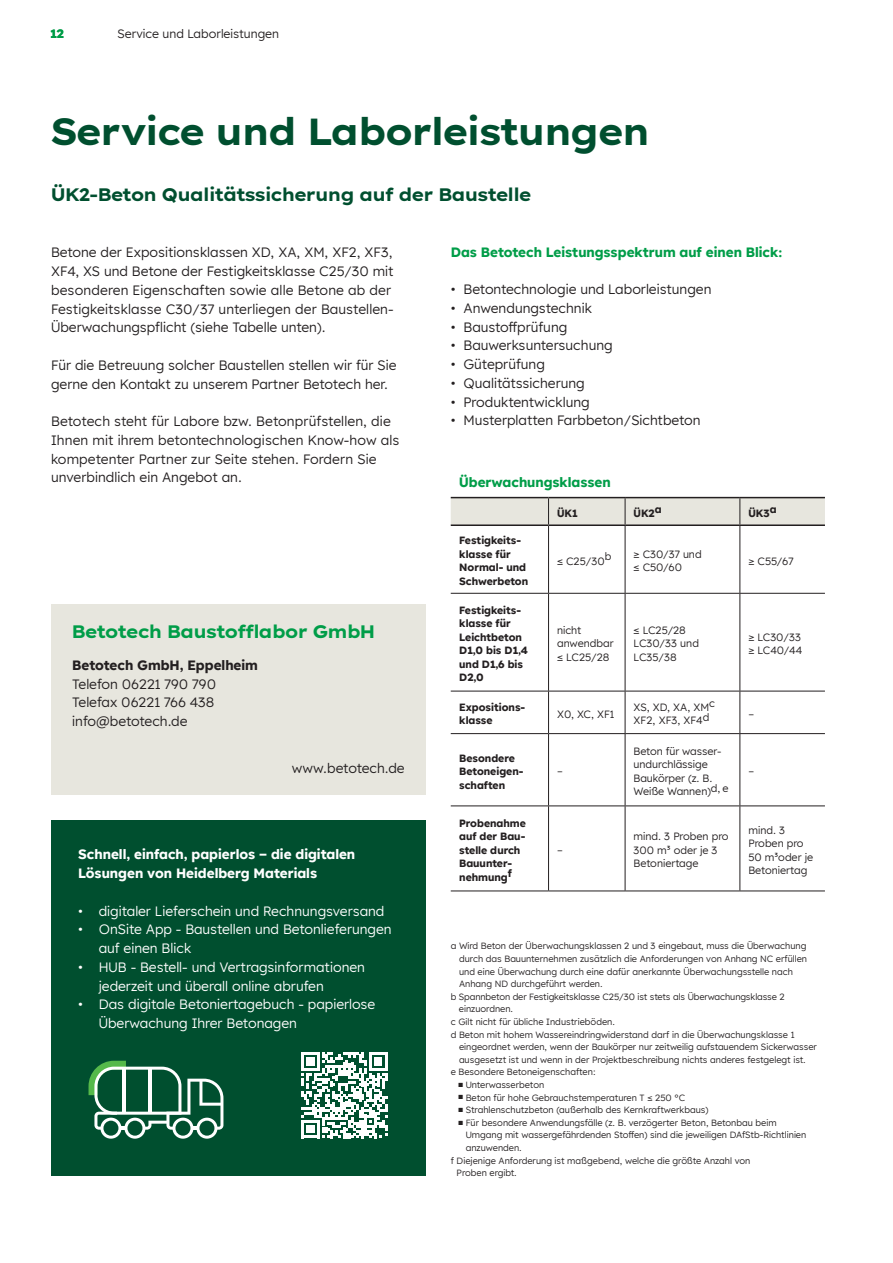
<style>
.page{position:relative;width:893px;height:1263px;background:#fff}
.page>*{position:absolute;margin:0;border:0;box-sizing:border-box;transform-origin:0 0}
.t1{font:700 37.5px "Lexend Exa HM";color:#004f2f}
.t2{font:700 18px "Lexend Exa HM";color:#004f2f}
.t3{font:700 18px "Lexend Exa HM";color:#009d48}
.t4{font:13.5px/18.8px "Lexend HM";color:#231f20}
.t5{font:13.5px/18.8px "Lexend HM";color:#fff}
.t6{font:700 13.5px/18.8px "Lexend HM";color:#fff}
.t7{font:700 13.5px "Lexend HM";color:#009d48}
.t8{font:700 13.5px "Lexend HM";color:#231f20}
.t9{font:12px "Lexend HM";color:#231f20}
.t10{font:700 12px "Lexend HM";color:#009d48}
.t11{font:10.5px/13.5px "Lexend HM";color:#231f20}
.t12{font:700 10.5px/13.5px "Lexend HM";color:#231f20}
.t13{font:9px "Lexend HM";color:#231f20}
</style>
<div class="page">
<div style="left:51px;top:1049px;width:374px;height:127px;background:#004f2f"></div>
<svg style="left:451px;top:526px;width:174px;height:364px"></svg>
<hr style="left:548px;top:526px;width:1px;height:67px;background:#231f20">
<hr style="left:451px;top:593px;width:98px;height:1px;background:#231f20">
<hr style="left:548px;top:594px;width:1px;height:97px;background:#231f20">
<hr style="left:451px;top:691px;width:98px;height:1px;background:#231f20">
<hr style="left:548px;top:691px;width:1px;height:42px;background:#231f20">
<hr style="left:451px;top:733px;width:98px;height:1px;background:#231f20">
<hr style="left:548px;top:734px;width:1px;height:71px;background:#231f20">
<hr style="left:451px;top:805px;width:98px;height:1px;background:#231f20">
<hr style="left:548px;top:806px;width:1px;height:84px;background:#231f20">
<hr style="left:451px;top:890px;width:98px;height:1px;background:#231f20">
<hr style="left:625px;top:526px;width:1px;height:67px;background:#231f20">
<hr style="left:739px;top:526px;width:1px;height:67px;background:#231f20">
<hr style="left:625px;top:593px;width:115px;height:1px;background:#231f20">
<hr style="left:625px;top:594px;width:1px;height:97px;background:#231f20">
<hr style="left:740px;top:593px;width:85px;height:1px;background:#231f20">
<hr style="left:739px;top:594px;width:1px;height:97px;background:#231f20">
<hr style="left:625px;top:691px;width:115px;height:1px;background:#231f20">
<hr style="left:625px;top:691px;width:1px;height:42px;background:#231f20">
<hr style="left:740px;top:691px;width:85px;height:1px;background:#231f20">
<hr style="left:739px;top:691px;width:1px;height:42px;background:#231f20">
<hr style="left:625px;top:733px;width:115px;height:1px;background:#231f20">
<hr style="left:625px;top:734px;width:1px;height:71px;background:#231f20">
<hr style="left:740px;top:733px;width:85px;height:1px;background:#231f20">
<hr style="left:739px;top:734px;width:1px;height:71px;background:#231f20">
<hr style="left:625px;top:805px;width:115px;height:1px;background:#231f20">
<hr style="left:625px;top:806px;width:1px;height:84px;background:#231f20">
<hr style="left:740px;top:805px;width:85px;height:1px;background:#231f20">
<hr style="left:739px;top:806px;width:1px;height:84px;background:#231f20">
<hr style="left:625px;top:890px;width:115px;height:1px;background:#231f20">
<hr style="left:740px;top:890px;width:85px;height:1px;background:#231f20">
<hr style="left:549px;top:593px;width:76px;height:1px;background:#231f20">
<hr style="left:549px;top:691px;width:76px;height:1px;background:#231f20">
<hr style="left:549px;top:733px;width:76px;height:1px;background:#231f20">
<hr style="left:549px;top:805px;width:76px;height:1px;background:#231f20">
<hr style="left:549px;top:890px;width:76px;height:1px;background:#231f20">
<hr style="left:451px;top:524px;width:98px;height:2px;background:#231f20">
<hr style="left:549px;top:524px;width:76px;height:2px;background:#231f20">
<hr style="left:625px;top:524px;width:115px;height:2px;background:#231f20">
<hr style="left:740px;top:524px;width:85px;height:2px;background:#231f20">
<svg style="left:451px;top:498px;width:374px;height:27px;background:#dfded6"></svg>
<hr style="left:451px;top:497px;width:98px;height:1px;background:#231f20">
<hr style="left:549px;top:497px;width:76px;height:1px;background:#231f20">
<hr style="left:625px;top:497px;width:115px;height:1px;background:#231f20">
<hr style="left:740px;top:497px;width:85px;height:1px;background:#231f20">
<div style="left:51px;top:820px;width:374px;height:238px;background:#004f2f"></div>
<div style="left:51px;top:604px;width:374px;height:190px;background:#e7e6de"></div>
<svg style="left:301px;top:1052px;width:86px;height:86px"></svg>
<svg style="left:89px;top:1061px;width:134px;height:78px"></svg>
<hr style="left:123px;top:1068px;width:3px;height:45px;background:#fff">
<hr style="left:148px;top:1068px;width:3px;height:45px;background:#fff">
<h3 class="t10" style="left:51px;top:24px;width:15px">12</h3>
<h3 class="t9" style="left:118px;top:25px;width:163px">Service und Laborleistungen</h3>
<h1 class="t1" style="left:51px;top:102px;width:600px">Service und Laborleistungen</h1>
<h2 class="t2" style="left:51px;top:180px;width:481px">ÜK2-Beton Qualitätssicherung auf der Baustelle</h2>
<p class="t4" style="left:51px;top:242px;width:344px">Betone der Expositionsklassen XD, XA, XM, XF2, XF3, XF4, XS und Betone der Festigkeitsklasse C25/30 mit besonderen Eigenschaften sowie alle Betone ab der Festigkeitsklasse C30/37 unterliegen der Baustellen-Überwachungspflicht (siehe Tabelle unten).</p>
<h3 class="t4" style="left:51px;top:355px;width:347px">Für die Betreuung solcher Baustellen stellen wir für Sie gerne den Kontakt zu unserem Partner Betotech her.</h3>
<h3 class="t4" style="left:51px;top:411px;width:350px">Betotech steht für Labore bzw. Betonprüfstellen, die Ihnen mit ihrem betontechnologischen Know-how als kompetenter Partner zur Seite stehen. Fordern Sie unverbindlich ein Angebot an.</h3>
<h2 class="t3" style="left:72px;top:617px;width:304px">Betotech Baustofflabor GmbH</h2>
<h3 class="t8" style="left:72px;top:654px;width:187px">Betotech GmbH, Eppelheim</h3>
<h3 class="t4" style="left:72px;top:674px;width:145px">Telefon 06221 790 790<br>Telefax 06221 766 438 info@betotech.de</h3>
<h3 class="t4" style="left:292px;top:758px;width:114px">www.betotech.de</h3>
<h3 class="t6" style="left:78px;top:844px;width:278px">Schnell, einfach, papierlos – die digitalen<br>Lösungen von Heidelberg Materials</h3>
<h3 class="t5" style="left:78px;top:901px;width:308px">• digitaler Lieferschein und Rechnungsversand</h3>
<h3 class="t5" style="left:99px;top:919px;width:294px;text-indent:-20px">• OnSite App - Baustellen und Betonlieferungen auf einen Blick</h3>
<h3 class="t5" style="left:99px;top:957px;width:268px;text-indent:-20px">• HUB - Bestell- und Vertragsinformationen jederzeit und überall online abrufen</h3>
<h3 class="t5" style="left:99px;top:994px;width:278px;text-indent:-20px">• Das digitale Betoniertagebuch - papierlose<br>Überwachung Ihrer Betonagen</h3>
<h3 class="t7" style="left:451px;top:241px;width:333px">Das Betotech Leistungsspektrum auf einen Blick:</h3>
<h3 class="t4" style="left:451px;top:279px;width:262px">• Betontechnologie und Laborleistungen</h3>
<h3 class="t4" style="left:451px;top:298px;width:143px">• Anwendungstechnik</h3>
<h3 class="t4" style="left:451px;top:317px;width:118px">• Baustoffprüfung</h3>
<h3 class="t4" style="left:451px;top:335px;width:163px">• Bauwerksuntersuchung</h3>
<h3 class="t4" style="left:451px;top:354px;width:96px">• Güteprüfung</h3>
<h3 class="t4" style="left:451px;top:373px;width:136px">• Qualitätssicherung</h3>
<h3 class="t4" style="left:451px;top:392px;width:140px">• Produktentwicklung</h3>
<h3 class="t4" style="left:451px;top:410px;width:251px">• Musterplatten Farbbeton/Sichtbeton</h3>
<h3 class="t7" style="left:459px;top:471px;width:153px">Überwachungsklassen</h3>
<p class="t12" style="left:557px;top:505px;width:22px">ÜK1</p>
<p class="t12" style="left:634px;top:505px;width:30px">ÜK2a</p>
<p class="t12" style="left:748px;top:505px;width:30px">ÜK3a</p>
<p class="t12" style="left:459px;top:533px;width:70px">Festigkeits&shy;klasse für<br>Normal- und<br>Schwerbeton</p>
<p class="t11" style="left:557px;top:553px;width:56px">≤ C25/30b</p>
<p class="t11" style="left:634px;top:547px;width:70px">≥ C30/37 und ≤ C50/60</p>
<p class="t11" style="left:748px;top:553px;width:47px">≥ C55/67</p>
<p class="t12" style="left:459px;top:602px;width:70px">Festigkeits&shy;klasse für<br>Leichtbeton<br>D1,0 bis D1,4 und D1,6 bis<br>D2,0</p>
<p class="t11" style="left:557px;top:623px;width:58px">nicht anwendbar ≤ LC25/28</p>
<p class="t11" style="left:634px;top:623px;width:67px">≤ LC25/28<br>LC30/33 und<br>LC35/38</p>
<p class="t11" style="left:748px;top:630px;width:55px">≥ LC30/33 ≥ LC40/44</p>
<p class="t12" style="left:459px;top:700px;width:67px">Expositions&shy;klasse</p>
<p class="t11" style="left:557px;top:706px;width:59px">X0, XC, XF1</p>
<p class="t11" style="left:634px;top:700px;width:83px">XS, XD, XA, XMc<br>XF2, XF3, XF4d</p>
<p class="t12" style="left:459px;top:750px;width:66px">Besondere<br>Betoneigen&shy;schaften</p>
<p class="t11" style="left:557px;top:764px;width:7px">–</p>
<p class="t11" style="left:634px;top:744px;width:96px">Beton für wasser&shy;undurchlässige<br>Baukörper (z. B.<br>Weiße Wannen)d, e</p>
<p class="t11" style="left:748px;top:706px;width:7px">–</p>
<p class="t11" style="left:748px;top:764px;width:7px">–</p>
<p class="t12" style="left:459px;top:815px;width:68px">Probenahme auf der Bau&shy;stelle durch<br>Bauunter&shy;nehmungf</p>
<p class="t11" style="left:557px;top:843px;width:7px">–</p>
<p class="t11" style="left:634px;top:829px;width:97px">mind. 3 Proben pro<br>300 m³ oder je 3<br>Betoniertage</p>
<p class="t11" style="left:748px;top:822px;width:66px">mind. 3<br>Proben pro<br>50 m³oder je<br>Betoniertag</p>
<p class="t13" style="left:451px;top:939px;width:357px">a Wird Beton der Überwachungsklassen 2 und 3 eingebaut, muss die Überwachung</p>
<p class="t13" style="left:459px;top:952px;width:350px">durch das Bauunternehmen zusätzlich die Anforderungen von Anhang NC erfüllen</p>
<p class="t13" style="left:459px;top:965px;width:336px">und eine Überwachung durch eine dafür anerkannte Überwachungsstelle nach</p>
<p class="t13" style="left:459px;top:977px;width:145px">Anhang ND durchgeführt werden.</p>
<p class="t13" style="left:451px;top:990px;width:335px">b Spannbeton der Festigkeitsklasse C25/30 ist stets als Überwachungsklasse 2</p>
<p class="t13" style="left:459px;top:1002px;width:56px">einzuordnen.</p>
<p class="t13" style="left:451px;top:1015px;width:166px">c Gilt nicht für übliche Industrieböden.</p>
<p class="t13" style="left:451px;top:1028px;width:345px">d Beton mit hohem Wassereindringwiderstand darf in die Überwachungsklasse 1</p>
<p class="t13" style="left:459px;top:1040px;width:359px">eingeordnet werden, wenn der Baukörper nur zeitweilig aufstauendem Sickerwasser</p>
<p class="t13" style="left:459px;top:1053px;width:348px">ausgesetzt ist und wenn in der Projektbeschreibung nichts anderes festgelegt ist.</p>
<p class="t13" style="left:451px;top:1065px;width:146px">e Besondere Betoneigenschaften:</p>
<p class="t13" style="left:459px;top:1078px;width:87px">■ Unterwasserbeton</p>
<p class="t13" style="left:459px;top:1091px;width:228px">■ Beton für hohe Gebrauchstemperaturen T ≤ 250 °C</p>
<p class="t13" style="left:459px;top:1103px;width:252px">■ Strahlenschutzbeton (außerhalb des Kernkraftwerkbaus)</p>
<p class="t13" style="left:459px;top:1116px;width:320px">■ Für besondere Anwendungsfälle (z. B. verzögerter Beton, Betonbau beim</p>
<p class="t13" style="left:466px;top:1128px;width:342px">Umgang mit wassergefährdenden Stoffen) sind die jeweiligen DAfStb-Richtlinien</p>
<p class="t13" style="left:466px;top:1141px;width:58px">anzuwenden.</p>
<p class="t13" style="left:451px;top:1154px;width:301px">f Diejenige Anforderung ist maßgebend, welche die größte Anzahl von</p>
<p class="t13" style="left:457px;top:1166px;width:62px">Proben ergibt.</p>
</div>
